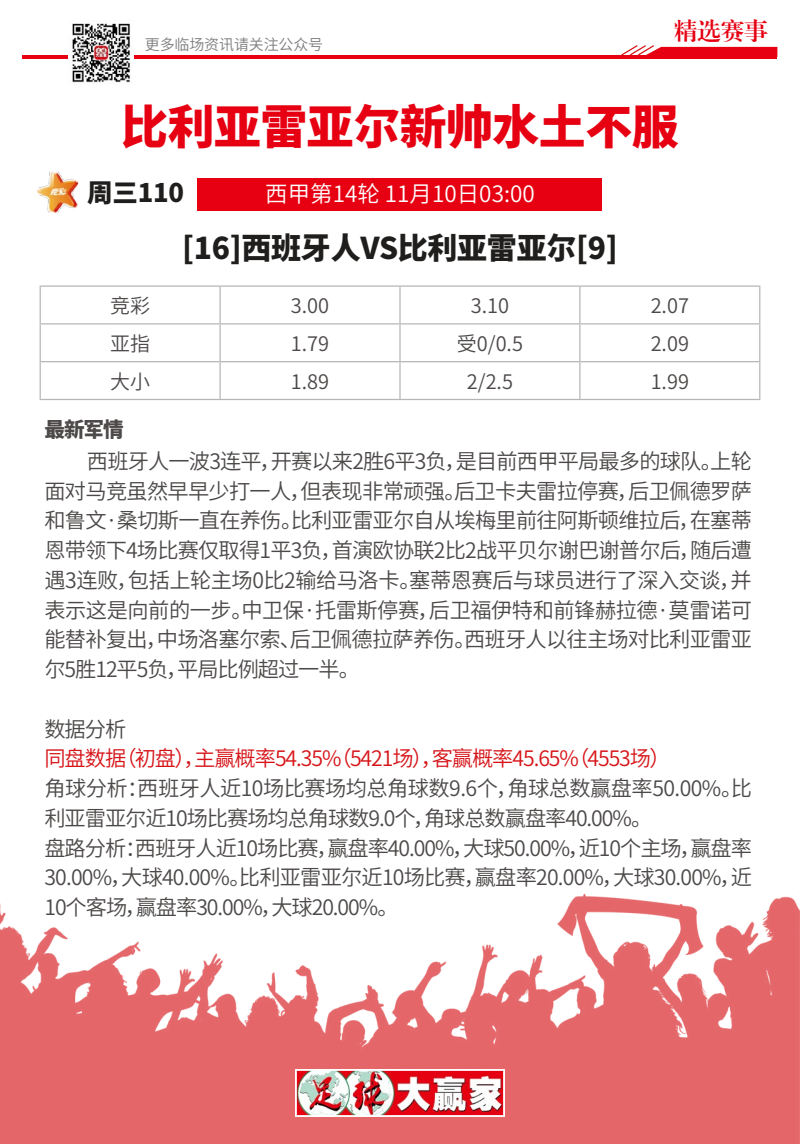
<style>
.page{position:relative;width:800px;height:1144px;background:#fff}
.page>*{position:absolute;margin:0;border:0;box-sizing:border-box;transform-origin:0 0}
.t1{font:900 46.88px "Noto Sans Hans";letter-spacing:-.01em;color:#e60012}
.t2{font:900 30px "Noto Sans Hans";letter-spacing:-.01em;color:#1f1e1d}
.t3{font:900 25.62px "Noto Sans Hans";letter-spacing:-.01em;color:#1f1e1d}
.t4{font:23.75px "CT Biao Song SJ";color:#e60012}
.t5{font:600 22.5px "Noto Sans Hans";color:#fff}
.t6{font:600 21.25px/29.8px "Noto Sans Hans";letter-spacing:-.05em;color:#4c4948;text-align:justify}
.t7{font:600 21.25px "Noto Sans Hans";letter-spacing:-.05em;color:#d61418}
.t8{font:900 20.62px "Noto Sans Hans";color:#4c4948}
.t9{font:600 20px "Noto Sans Hans";color:#4c4948}
.t10{font:600 15px "Noto Sans Hans";letter-spacing:-.01em;color:#7d7d7d}
</style>
<div class="page">
<img style="left:0;top:892px;width:800px;height:252px">
<img style="left:298px;top:1072px;width:204px;height:42px">
<div style="left:295px;top:1069px;width:210px;height:48px;border:2px solid #fff"></div>
<hr style="left:22px;top:55px;width:755px;height:4px;background:#e60012">
<svg style="left:621px;top:45px;width:156px;height:10px"></svg>
<img style="left:68px;top:23px;width:66px;height:60px">
<div style="left:198px;top:178px;width:404px;height:33px;background:#e60012"></div>
<hr style="left:40px;top:285px;width:180px;height:2px;background:#b5b6b6">
<hr style="left:40px;top:287px;width:1px;height:36px;background:#b5b6b6">
<hr style="left:220px;top:285px;width:180px;height:2px;background:#b5b6b6">
<hr style="left:219px;top:287px;width:2px;height:36px;background:#b5b6b6">
<hr style="left:400px;top:285px;width:180px;height:2px;background:#b5b6b6">
<hr style="left:399px;top:287px;width:2px;height:36px;background:#b5b6b6">
<hr style="left:580px;top:285px;width:180px;height:2px;background:#b5b6b6">
<hr style="left:579px;top:287px;width:2px;height:36px;background:#b5b6b6">
<hr style="left:759px;top:287px;width:1px;height:36px;background:#b5b6b6">
<hr style="left:40px;top:323px;width:180px;height:1px;background:#b5b6b6">
<hr style="left:40px;top:324px;width:1px;height:37px;background:#b5b6b6">
<hr style="left:220px;top:323px;width:180px;height:1px;background:#b5b6b6">
<hr style="left:219px;top:324px;width:2px;height:37px;background:#b5b6b6">
<hr style="left:400px;top:323px;width:180px;height:1px;background:#b5b6b6">
<hr style="left:399px;top:324px;width:2px;height:37px;background:#b5b6b6">
<hr style="left:580px;top:323px;width:180px;height:1px;background:#b5b6b6">
<hr style="left:579px;top:324px;width:2px;height:37px;background:#b5b6b6">
<hr style="left:759px;top:324px;width:1px;height:37px;background:#b5b6b6">
<hr style="left:40px;top:361px;width:180px;height:1px;background:#b5b6b6">
<hr style="left:40px;top:362px;width:1px;height:37px;background:#b5b6b6">
<hr style="left:220px;top:361px;width:180px;height:1px;background:#b5b6b6">
<hr style="left:219px;top:362px;width:2px;height:37px;background:#b5b6b6">
<hr style="left:400px;top:361px;width:180px;height:1px;background:#b5b6b6">
<hr style="left:399px;top:362px;width:2px;height:37px;background:#b5b6b6">
<hr style="left:580px;top:361px;width:180px;height:1px;background:#b5b6b6">
<hr style="left:579px;top:362px;width:2px;height:37px;background:#b5b6b6">
<hr style="left:759px;top:362px;width:1px;height:37px;background:#b5b6b6">
<hr style="left:40px;top:399px;width:180px;height:1px;background:#b5b6b6">
<hr style="left:220px;top:399px;width:180px;height:1px;background:#b5b6b6">
<hr style="left:400px;top:399px;width:180px;height:1px;background:#b5b6b6">
<hr style="left:580px;top:399px;width:180px;height:1px;background:#b5b6b6">
<img style="left:37px;top:171px;width:42px;height:42px">
<p class="t10" style="left:145px;top:36px;width:180px">更多临场资讯请关注公众号</p>
<p class="t4" style="left:674px;top:18px;width:96px">精选赛事</p>
<h1 class="t1" style="left:121px;top:101px;width:559px">比利亚雷亚尔新帅水土不服</h1>
<p class="t3" style="left:87px;top:179px;width:99px">周三110</p>
<p class="t5" style="left:265px;top:181px;width:271px">西甲第14轮 11月10日03:00</p>
<h2 class="t2" style="left:182px;top:231px;width:437px">[16]西班牙人VS比利亚雷亚尔[9]</h2>
<p class="t9" style="left:110px;top:294px;width:41px">竞彩</p>
<p class="t9" style="left:291px;top:294px;width:40px">3.00</p>
<p class="t9" style="left:471px;top:294px;width:40px">3.10</p>
<p class="t9" style="left:651px;top:294px;width:40px">2.07</p>
<p class="t9" style="left:110px;top:332px;width:41px">亚指</p>
<p class="t9" style="left:291px;top:332px;width:40px">1.79</p>
<p class="t9" style="left:457px;top:332px;width:68px">受0/0.5</p>
<p class="t9" style="left:651px;top:332px;width:40px">2.09</p>
<p class="t9" style="left:110px;top:370px;width:41px">大小</p>
<p class="t9" style="left:291px;top:370px;width:40px">1.89</p>
<p class="t9" style="left:467px;top:370px;width:48px">2/2.5</p>
<p class="t9" style="left:651px;top:370px;width:40px">1.99</p>
<p class="t8" style="left:44px;top:417px;width:81px">最新军情</p>
<p class="t6" style="left:44px;top:447px;width:709px;text-indent:42px">西班牙人一波3连平，开赛以来2胜6平3负，是目前西甲平局最多的球队。上轮面对马竞虽然早早少打一人，但表现非常顽强。后卫卡夫雷拉停赛，后卫佩德罗萨和鲁文·桑切斯一直在养伤。比利亚雷亚尔自从埃梅里前往阿斯顿维拉后，在塞蒂恩带领下4场比赛仅取得1平3负，首演欧协联2比2战平贝尔谢巴谢普尔后，随后遭遇3连败，包括上轮主场0比2输给马洛卡。塞蒂恩赛后与球员进行了深入交谈，并表示这是向前的一步。中卫保·托雷斯停赛，后卫福伊特和前锋赫拉德·莫雷诺可能替补复出，中场洛塞尔索、后卫佩德拉萨养伤。西班牙人以往主场对比利亚雷亚尔5胜12平5负，平局比例超过一半。</p>
<p class="t6" style="left:44px;top:714px;width:83px">数据分析</p>
<p class="t7" style="left:44px;top:747px;width:628px">同盘数据（初盘），主赢概率54.35%（5421场），客赢概率45.65%（4553场）</p>
<p class="t6" style="left:44px;top:774px;width:709px;text-align:left">角球分析：西班牙人近10场比赛场均总角球数9.6个，角球总数赢盘率50.00%。比利亚雷亚尔近10场比赛场均总角球数9.0个，角球总数赢盘率40.00%。<br>盘路分析：西班牙人近10场比赛，赢盘率40.00%，大球50.00%，近10个主场，赢盘率30.00%，大球40.00%。比利亚雷亚尔近10场比赛，赢盘率20.00%，大球30.00%，近10个客场，赢盘率30.00%，大球20.00%。</p>
</div>
